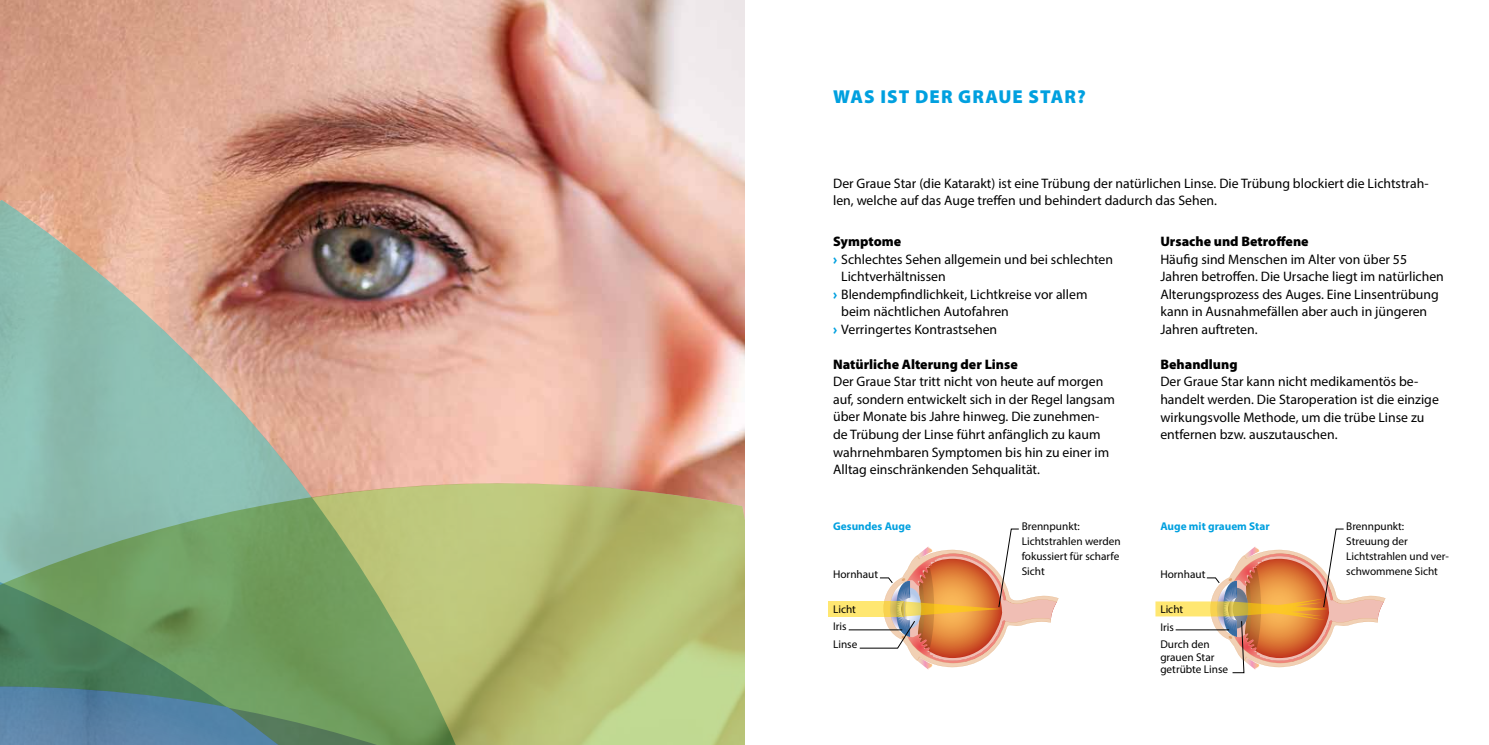
<style>
.page{position:relative;width:1489px;height:745px;background:#fff}
.page>*{position:absolute;margin:0;border:0;box-sizing:border-box;transform-origin:0 0}
.t1{font:900 18.75px "Myriad Pro";letter-spacing:.06em;color:#00a0df}
.t2{font:13.75px/17.5px "Myriad Pro";color:#000}
.t3{font:900 13.75px "Myriad Pro";color:#000}
.t4{font:11.25px/15px "Myriad Pro";color:#000}
.t5{font:700 11.25px "Myriad Pro";color:#00a0df}
.s1{font-family:"Avenir";font-weight:900;color:#00a0df}
</style>
<div class="page">
<img style="left:0;top:0;width:744px;height:200px">
<svg style="left:562px;top:200px;width:182px;height:283px;background:#e2ab9b"></svg>
<img style="left:0;top:200px;width:562px;height:283px">
<svg style="left:0;top:483px;width:744px;height:203px;background:#95af71"></svg>
<svg style="left:0;top:686px;width:744px;height:58px;background:#83a37e"></svg>
<div style="left:828px;top:601px;width:76px;height:15px;background:#ffe771"></div>
<hr style="left:848px;top:629px;width:54px;height:1px;background:#000">
<svg style="left:859px;top:528px;width:199px;height:142px"></svg>
<svg style="left:1155px;top:528px;width:230px;height:145px"></svg>
<h1 class="t1" style="left:833px;top:84px;width:254px">WAS IST DER GRAUE STAR?</h1>
<p class="t2" style="left:833px;top:174px;width:597px">Der Graue Star (die Katarakt) ist eine Trübung der natürlichen Linse. Die Trübung blockiert die Lichtstrah&shy;len, welche auf das Auge treffen und behindert dadurch das Sehen.</p>
<p class="t3" style="left:833px;top:232px;width:70px">Symptome</p>
<p class="t2" style="left:833px;top:250px;width:281px"><span class="s1">›</span> Schlechtes Sehen allgemein und bei schlechten</p>
<p class="t2" style="left:841px;top:267px;width:106px">Lichtverhältnissen</p>
<p class="t2" style="left:833px;top:285px;width:256px"><span class="s1">›</span> Blendempfindlichkeit, Lichtkreise vor allem</p>
<p class="t2" style="left:841px;top:302px;width:169px">beim nächtlichen Autofahren</p>
<p class="t2" style="left:833px;top:320px;width:165px"><span class="s1">›</span> Verringertes Kontrastsehen</p>
<p class="t3" style="left:833px;top:355px;width:186px">Natürliche Alterung der Linse</p>
<p class="t2" style="left:833px;top:372px;width:283px">Der Graue Star tritt nicht von heute auf morgen auf, sondern entwickelt sich in der Regel langsam über Monate bis Jahre hinweg. Die zunehmen&shy;de Trübung der Linse führt anfänglich zu kaum wahrnehmbaren Symptomen bis hin zu einer im Alltag einschränkenden Sehqualität.</p>
<p class="t3" style="left:1160px;top:232px;width:150px">Ursache und Betroffene</p>
<p class="t2" style="left:1160px;top:250px;width:285px">Häufig sind Menschen im Alter von über 55<br>Jahren betroffen. Die Ursache liegt im natürlichen Alterungsprozess des Auges. Eine Linsentrübung kann in Ausnahmefällen aber auch in jüngeren Jahren auftreten.</p>
<p class="t3" style="left:1160px;top:355px;width:79px">Behandlung</p>
<p class="t2" style="left:1160px;top:372px;width:280px">Der Graue Star kann nicht medikamentös be&shy;handelt werden. Die Staroperation ist die einzige wirkungsvolle Methode, um die trübe Linse zu entfernen bzw. auszutauschen.</p>
<p class="t5" style="left:833px;top:518px;width:79px">Gesundes Auge</p>
<p class="t5" style="left:1160px;top:518px;width:111px">Auge mit grauem Star</p>
<p class="t4" style="left:1160px;top:566px;width:47px">Hornhaut</p>
<p class="t4" style="left:1160px;top:600px;width:51px;line-height:17.5px">Licht<br>Iris<br>Durch den</p>
<p class="t4" style="left:1160px;top:650px;width:69px;line-height:12.5px">grauen Star getrübte Linse</p>
<p class="t4" style="left:1021px;top:518px;width:100px">Brennpunkt:<br>Lichtstrahlen werden fokussiert für scharfe<br>Sicht</p>
<p class="t4" style="left:1346px;top:518px;width:104px">Brennpunkt:<br>Streuung der<br>Lichtstrahlen und ver&shy;schwommene Sicht</p>
<p class="t4" style="left:833px;top:566px;width:47px">Hornhaut</p>
<p class="t4" style="left:833px;top:599px;width:26px;line-height:17.5px">Licht<br>Iris<br>Linse</p>
</div>
